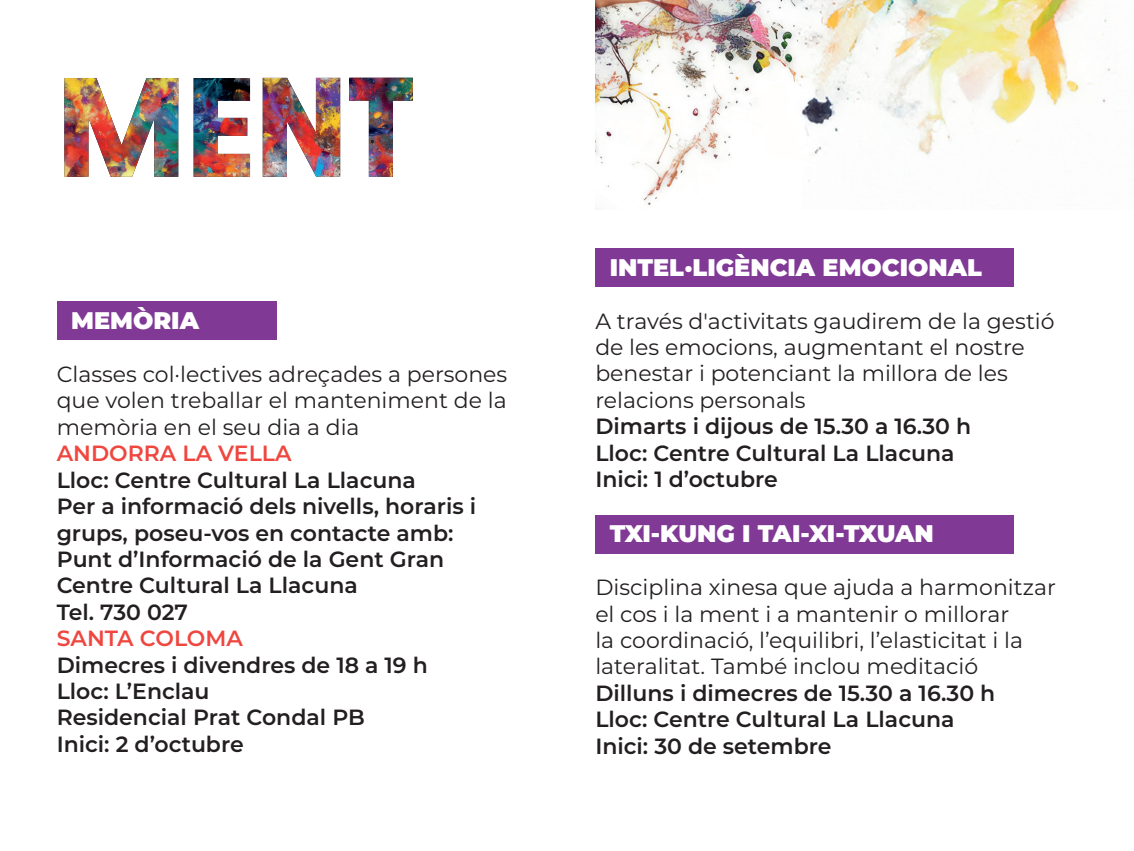
<style>
.page{position:relative;width:1134px;height:851px;background:#fff}
.page>*{position:absolute;margin:0;border:0;box-sizing:border-box;transform-origin:0 0}
.t1{font:900 24px "Montserrat";color:#fff}
.t2{font:600 22px/26.4px "Montserrat";color:#231f20}
.t3{font:22px/26.4px "Montserrat";color:#231f20}
.t4{font:600 22px "Montserrat";color:#ef473f}
</style>
<div class="page">
<div style="left:595px;top:248px;width:418px;height:38px;background:#813996"></div>
<div style="left:595px;top:515px;width:418px;height:38px;background:#813996"></div>
<img style="left:64px;top:78px;width:349px;height:99px">
<div style="left:57px;top:301px;width:219px;height:38px;background:#813996"></div>
<img style="left:595px;top:0;width:516px;height:210px">
<p class="t1" style="left:71px;top:302px;width:129px">MEMÒRIA</p>
<p class="t3" style="left:57px;top:360px;width:452px;text-align:justify">Classes col·lectives adreçades a persones que volen treballar el manteniment de la memòria en el seu dia a dia</p>
<p class="t4" style="left:57px;top:438px;width:236px">ANDORRA LA VELLA</p>
<p class="t2" style="left:57px;top:465px;width:421px">Lloc: Centre Cultural La Llacuna<br>Per a informació dels nivells, horaris i grups, poseu-vos en contacte amb:<br>Punt d’Informació de la Gent Gran<br>Centre Cultural La Llacuna<br>Tel. 730 027</p>
<p class="t4" style="left:57px;top:622px;width:188px">SANTA COLOMA</p>
<p class="t2" style="left:57px;top:650px;width:373px">Dimecres i divendres de 18 a 19 h<br>Lloc: L’Enclau<br>Residencial Prat Condal PB<br>Inici: 2 d’octubre</p>
<p class="t1" style="left:610px;top:249px;width:374px">INTEL·LIGÈNCIA EMOCIONAL</p>
<p class="t3" style="left:595px;top:307px;width:461px">A través d'activitats gaudirem de la gestió de les emocions, augmentant el nostre benestar i potenciant la millora de les relacions personals</p>
<p class="t2" style="left:595px;top:412px;width:377px">Dimarts i dijous de 15.30 a 16.30 h<br>Lloc: Centre Cultural La Llacuna<br>Inici: 1 d’octubre</p>
<p class="t1" style="left:610px;top:515px;width:326px">TXI-KUNG I TAI-XI-TXUAN</p>
<p class="t3" style="left:595px;top:573px;width:462px">Disciplina xinesa que ajuda a harmonitzar el cos i la ment i a mantenir o millorar<br>la coordinació, l’equilibri, l’elasticitat i la lateralitat. També inclou meditació</p>
<p class="t2" style="left:595px;top:678px;width:401px">Dilluns i dimecres de 15.30 a 16.30 h<br>Lloc: Centre Cultural La Llacuna<br>Inici: 30 de setembre</p>
</div>
